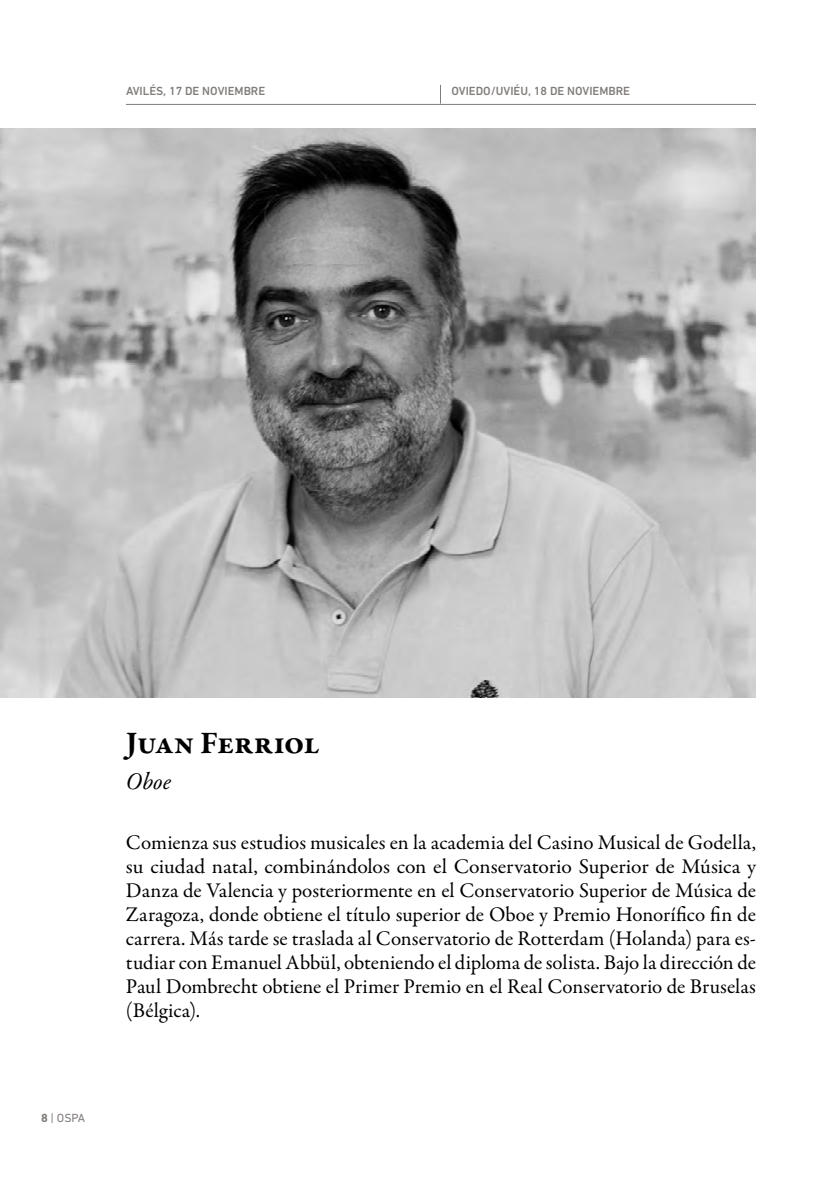
<style>
.page{position:relative;width:840px;height:1191px;background:#fff}
.page>*{position:absolute;margin:0;border:0;box-sizing:border-box;transform-origin:0 0}
.t1{font:700 32px "Garamond Premr Pro";letter-spacing:-.005em;color:#000}
.t2{font:italic 24px "Garamond Premr Pro";color:#000}
.t3{font:21px/24px "Garamond Premr Pro";letter-spacing:-.005em;color:#000;text-align:justify}
.t4{font:500 12px "DIN Next W1 G";color:#807c7a}
.t5{font:12px "DIN Next W1 G";color:#807c7a}
.s1{font-weight:700}
</style>
<div class="page">
<img style="left:0;top:129px;width:755px;height:568px">
<hr style="left:126px;top:104px;width:629px;height:1px;background:#807c7a">
<svg style="left:440px;top:85px;width:1px;height:19px"></svg>
<p class="t4" style="left:126px;top:84px;width:141px">AVILÉS, 17 DE NOVIEMBRE</p>
<p class="t4" style="left:451px;top:84px;width:180px">OVIEDO/UVIÉU, 18 DE NOVIEMBRE</p>
<p class="t5" style="left:41px;top:1111px;width:46px"><span class="s1">8</span> | OSPA</p>
<h1 class="t1" style="left:126px;top:723px;width:195px">Juan Ferriol</h1>
<p class="t2" style="left:126px;top:766px;width:47px">Oboe</p>
<p class="t3" style="left:126px;top:831px;width:631px">Comienza sus estudios musicales en la academia del Casino Musical de Godella, su ciudad natal, combinándolos con el Conservatorio Superior de Música y Danza de Valencia y posteriormente en el Conservatorio Superior de Música de Zaragoza, donde obtiene el título superior de Oboe y Premio Honorífico fin de carrera. Más tarde se traslada al Conservatorio de Rotterdam (Holanda) para es&shy;tudiar con Emanuel Abbül, obteniendo el diploma de solista. Bajo la dirección de Paul Dombrecht obtiene el Primer Premio en el Real Conservatorio de Bruselas (Bélgica).</p>
</div>
